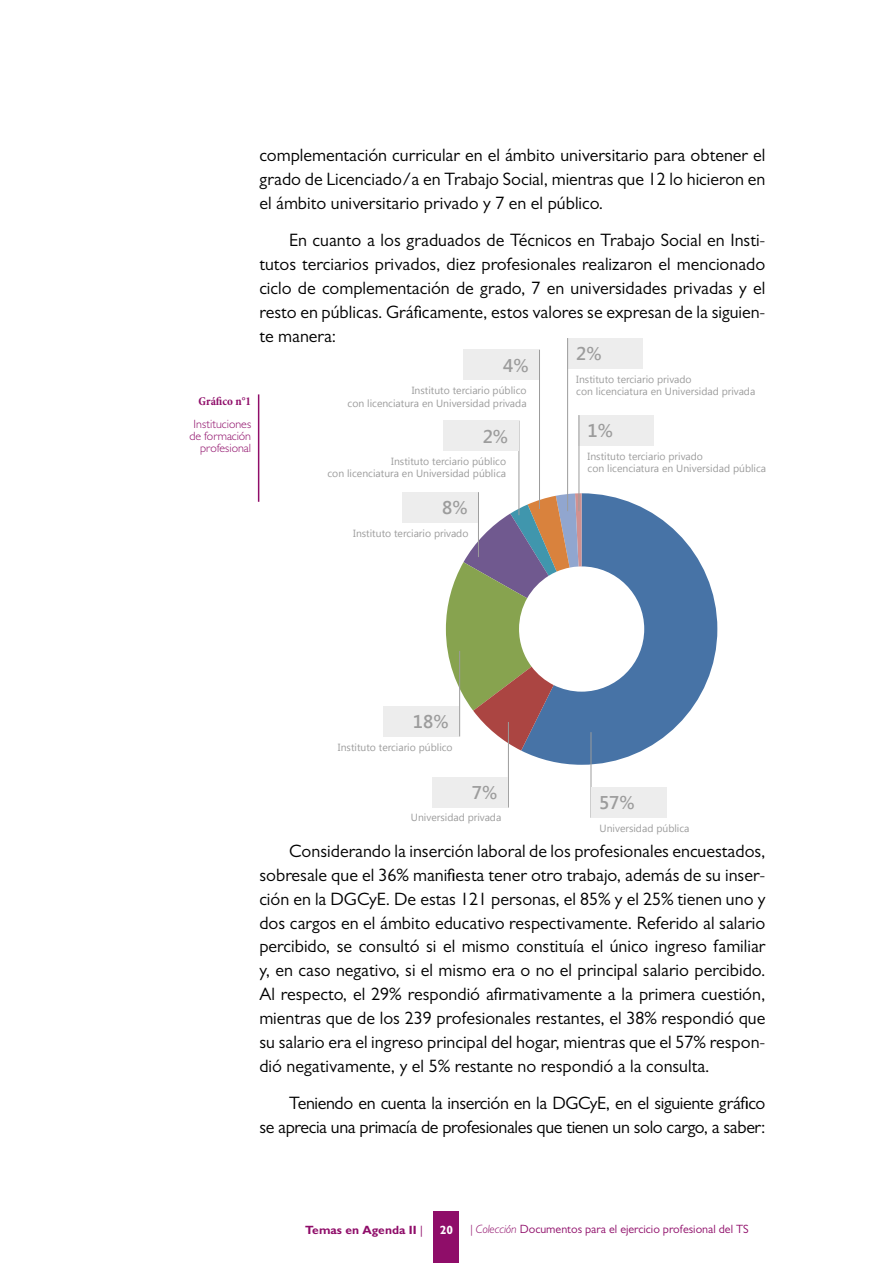
<style>
.page{position:relative;width:893px;height:1263px;background:#fff}
.page>*{position:absolute;margin:0;border:0;box-sizing:border-box;transform-origin:0 0}
.t1{font:600 18.45px "Segoe UI";color:#9c9c9c}
.t2{font:18px/24px "Gill Sans MT Pro";color:#000;text-align:justify}
.t3{font:18px/24px "Gill Sans MT Pro";letter-spacing:-.02em;color:#000;text-align:right}
.t4{font:12px "Gill Sans MT Pro";color:#8f0d69}
.t5{font:300 12px/12px "Gill Sans MT Pro";color:#8f0d69;text-align:right}
.t6{font:700 12px "Gill Sans MT Pro";color:#8f0d69}
.t7{font:700 condensed 12px "Minion Pro";color:#8f0d69}
.t8{font:700 12px "Gill Sans MT Pro";color:#fff}
.t9{font:10.35px/12.5px "Segoe UI";color:#9c9c9c}
.s1{font-weight:400}
.s2{font-weight:300;font-style:italic}
</style>
<div class="page">
<div style="left:434px;top:1212px;width:25px;height:51px;background:#8f0d69"></div>
<svg style="left:522px;top:493px;width:195px;height:272px;fill:#4773a6"></svg>
<svg style="left:446px;top:493px;width:136px;height:258px"></svg>
<hr style="left:478px;top:492px;width:1px;height:65px;background:#9c9c9c">
<div style="left:402px;top:492px;width:76px;height:30px;background:#ededed"></div>
<div style="left:567px;top:338px;width:75px;height:30px;background:#ededed"></div>
<hr style="left:567px;top:338px;width:1px;height:173px;background:#9c9c9c">
<div style="left:578px;top:415px;width:76px;height:30px;background:#ededed"></div>
<hr style="left:579px;top:415px;width:1px;height:96px;background:#9c9c9c">
<hr style="left:591px;top:732px;width:1px;height:86px;background:#9c9c9c">
<div style="left:592px;top:787px;width:75px;height:31px;background:#ededed"></div>
<hr style="left:508px;top:722px;width:1px;height:85px;background:#9c9c9c">
<div style="left:432px;top:777px;width:76px;height:30px;background:#ededed"></div>
<hr style="left:459px;top:651px;width:1px;height:85px;background:#9c9c9c">
<div style="left:384px;top:706px;width:75px;height:30px;background:#ededed"></div>
<hr style="left:519px;top:420px;width:1px;height:95px;background:#9c9c9c">
<div style="left:443px;top:420px;width:75px;height:31px;background:#ededed"></div>
<hr style="left:539px;top:350px;width:1px;height:159px;background:#9c9c9c">
<div style="left:463px;top:350px;width:76px;height:30px;background:#ededed"></div>
<hr style="left:258px;top:394px;width:1px;height:108px;background:#8f0d69">
<p class="t2" style="left:259px;top:143px;width:508px">complementación curricular en el ámbito universitario para obtener el grado de Licenciado/a en Trabajo Social, mientras que 12 lo hicieron en el ámbito universitario privado y 7 en el público.</p>
<p class="t2" style="left:259px;top:228px;width:508px;text-indent:30px">En cuanto a los graduados de Técnicos en Trabajo Social en Insti&shy;tutos terciarios privados, diez profesionales realizaron el mencionado ciclo de complementación de grado, 7 en universidades privadas y el resto en públicas. Gráficamente, estos valores se expresan de la siguien&shy;te manera:</p>
<p class="t1" style="left:503px;top:352px;width:27px">4%</p>
<p class="t9" style="left:412px;top:384px;width:116px">Instituto terciario público</p>
<p class="t7" style="left:199px;top:393px;width:54px">Gráfico n°1</p>
<p class="t9" style="left:348px;top:396px;width:181px">con licenciatura en Universidad privada</p>
<p class="t5" style="left:189px;top:418px;width:63px">Instituciones de formación profesional</p>
<p class="t1" style="left:483px;top:423px;width:27px">2%</p>
<p class="t9" style="left:327px;top:455px;width:180px;text-align:right">Instituto terciario público<br>con licenciatura en Universidad pública</p>
<p class="t1" style="left:442px;top:495px;width:27px">8%</p>
<p class="t9" style="left:353px;top:526px;width:117px">Instituto terciario privado</p>
<p class="t1" style="left:576px;top:341px;width:27px">2%</p>
<p class="t9" style="left:576px;top:372px;width:181px">Instituto terciario privado<br>con licenciatura en Universidad privada</p>
<p class="t1" style="left:588px;top:418px;width:27px">1%</p>
<p class="t9" style="left:588px;top:449px;width:180px">Instituto terciario privado<br>con licenciatura en Universidad pública</p>
<p class="t1" style="left:413px;top:709px;width:37px">18%</p>
<p class="t9" style="left:338px;top:740px;width:116px">Instituto terciario público</p>
<p class="t1" style="left:472px;top:780px;width:27px">7%</p>
<p class="t9" style="left:411px;top:811px;width:92px">Universidad privada</p>
<p class="t1" style="left:599px;top:790px;width:37px">57%</p>
<p class="t9" style="left:599px;top:821px;width:91px">Universidad pública</p>
<p class="t2" style="left:259px;top:838px;width:508px;text-indent:30px">Considerando la inserción laboral de los profesionales encuestados, sobresale que el 36% manifiesta tener otro trabajo, además de su inser&shy;ción en la DGCyE. De estas 121 personas, el 85% y el 25% tienen uno y dos cargos en el ámbito educativo respectivamente. Referido al salario percibido, se consultó si el mismo constituía el único ingreso familiar y, en caso negativo, si el mismo era o no el principal salario percibido.<br>Al respecto, el 29% respondió afirmativamente a la primera cuestión, mientras que de los 239 profesionales restantes, el 38% respondió que su salario era el ingreso principal del hogar, mientras que el 57% respon&shy;dió negativamente, y el 5% restante no respondió a la consulta.</p>
<p class="t3" style="left:259px;top:1091px;width:508px">Teniendo en cuenta la inserción en la DGCyE, en el siguiente gráfico<br>se aprecia una primacía de profesionales que tienen un solo cargo, a saber:</p>
<p class="t6" style="left:305px;top:1222px;width:119px">Temas en Agenda II <span class="s1">|</span></p>
<p class="t8" style="left:440px;top:1222px;width:15px">20</p>
<p class="t4" style="left:470px;top:1222px;width:280px"><span class="s2">| Colección</span> Documentos para el ejercicio profesional del TS</p>
</div>
